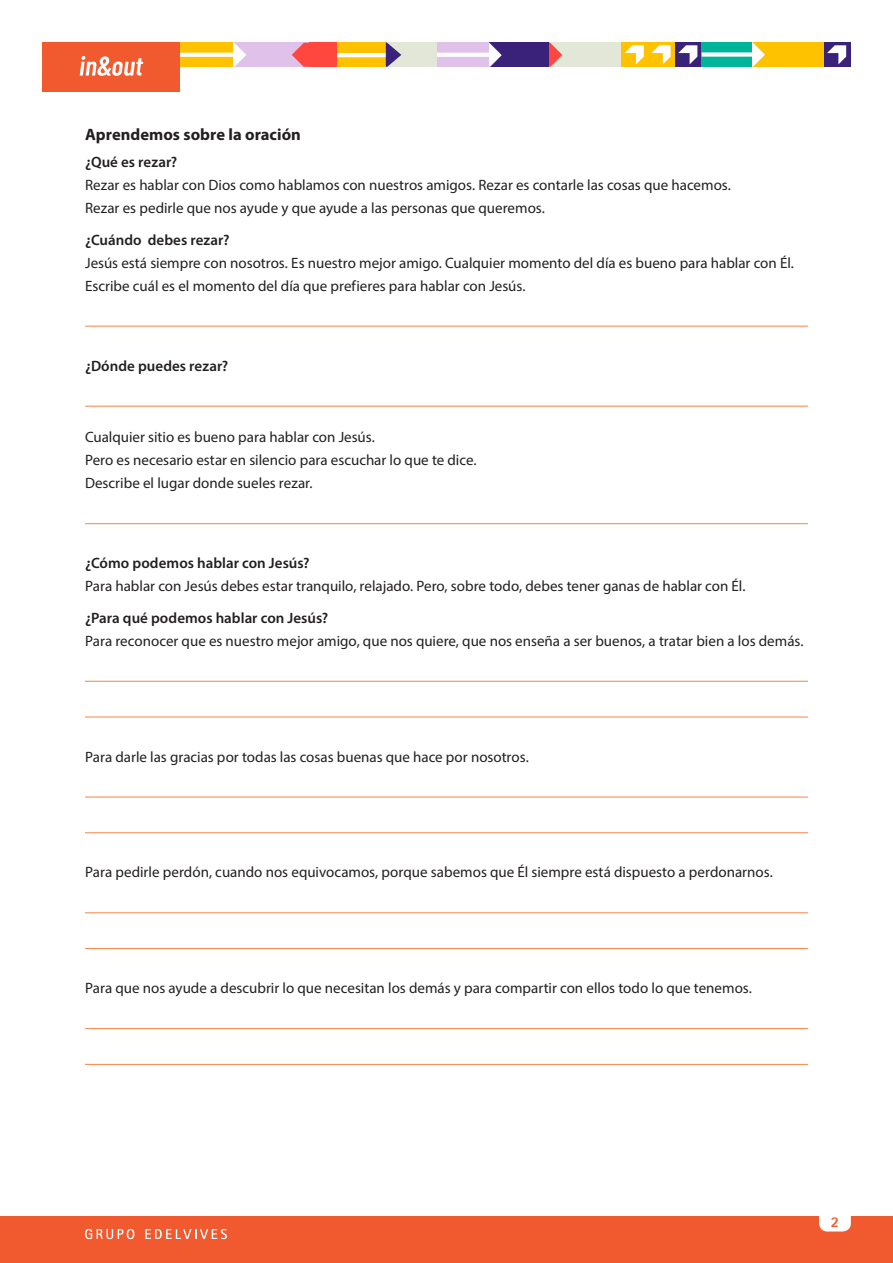
<style>
.page{position:relative;width:893px;height:1263px;background:#fff}
.page>*{position:absolute;margin:0;border:0;box-sizing:border-box;transform-origin:0 0}
.t1{font:700 16.5px "Myriad Pro";color:#231f20}
.t2{font:15px/23px "Myriad Pro";color:#231f20}
.t3{font:600 15px "Myriad Pro";letter-spacing:.005em;color:#231f20}
.t4{font:800 15px "Rotis Sans Serif 75";color:#f1592f}
</style>
<div class="page">
<div style="left:0;top:1216px;width:893px;height:47px;background:#f1592f"></div>
<svg style="left:85px;top:1229px;width:49px;height:10px"></svg>
<svg style="left:145px;top:1229px;width:82px;height:10px"></svg>
<div style="left:819px;top:1202px;width:32px;height:29px;background:#fff;border-radius:9px"></div>
<div style="left:386px;top:43px;width:51px;height:24px;background:#e3e7d8"></div>
<div style="left:233px;top:43px;width:76px;height:24px;background:#e0c1ea"></div>
<svg style="left:233px;top:43px;width:13px;height:24px"></svg>
<svg style="left:292px;top:43px;width:17px;height:24px"></svg>
<div style="left:169px;top:43px;width:64px;height:24px;background:#fec200"></div>
<svg style="left:180px;top:53px;width:53px;height:4px"></svg>
<div style="left:309px;top:43px;width:28px;height:24px;background:#ff473f"></div>
<div style="left:337px;top:43px;width:49px;height:24px;background:#fec200"></div>
<svg style="left:337px;top:53px;width:49px;height:4px"></svg>
<svg style="left:386px;top:43px;width:15px;height:24px"></svg>
<div style="left:746px;top:43px;width:78px;height:24px;background:#fec200"></div>
<div style="left:548px;top:43px;width:73px;height:24px;background:#e3e7d8"></div>
<div style="left:621px;top:43px;width:27px;height:24px;background:#fec200"></div>
<svg style="left:625px;top:45px;width:19px;height:19px"></svg>
<div style="left:648px;top:43px;width:27px;height:24px;background:#fec200"></div>
<svg style="left:651px;top:45px;width:20px;height:19px"></svg>
<div style="left:675px;top:43px;width:27px;height:24px;background:#3a227b"></div>
<svg style="left:678px;top:45px;width:19px;height:19px"></svg>
<svg style="left:549px;top:43px;width:13px;height:24px"></svg>
<svg style="left:752px;top:43px;width:13px;height:24px"></svg>
<div style="left:488px;top:43px;width:61px;height:24px;background:#3a227b"></div>
<svg style="left:489px;top:43px;width:13px;height:24px"></svg>
<div style="left:437px;top:43px;width:52px;height:24px;background:#e0c1ea"></div>
<hr style="left:437px;top:53px;width:52px;height:4px;background:#fff">
<div style="left:702px;top:43px;width:50px;height:24px;background:#02b49a"></div>
<div style="left:702px;top:52px;width:55px;height:5px;background:#fff"></div>
<div style="left:824px;top:43px;width:26px;height:24px;background:#3a227b"></div>
<svg style="left:827px;top:45px;width:19px;height:19px"></svg>
<div style="left:43px;top:43px;width:137px;height:49px;background:#f1592f"></div>
<svg style="left:80px;top:56px;width:63px;height:20px"></svg>
<hr style="left:85px;top:326px;width:723px;height:1px;background:#f58345">
<hr style="left:85px;top:406px;width:723px;height:1px;background:#f58345">
<hr style="left:85px;top:523px;width:723px;height:1px;background:#f58345">
<hr style="left:85px;top:681px;width:723px;height:1px;background:#f58345">
<hr style="left:85px;top:717px;width:723px;height:1px;background:#f58345">
<hr style="left:85px;top:797px;width:723px;height:1px;background:#f58345">
<hr style="left:85px;top:832px;width:723px;height:1px;background:#f58345">
<hr style="left:85px;top:912px;width:723px;height:1px;background:#f58345">
<hr style="left:85px;top:948px;width:723px;height:1px;background:#f58345">
<hr style="left:85px;top:1028px;width:723px;height:1px;background:#f58345">
<hr style="left:85px;top:1064px;width:723px;height:1px;background:#f58345">
<p class="t1" style="left:85px;top:124px;width:217px">Aprendemos sobre la oración</p>
<p class="t3" style="left:85px;top:153px;width:94px">¿Qué es rezar?</p>
<p class="t2" style="left:85px;top:173px;width:647px">Rezar es hablar con Dios como hablamos con nuestros amigos. Rezar es contarle las cosas que hacemos.<br>Rezar es pedirle que nos ayude y que ayude a las personas que queremos.</p>
<p class="t3" style="left:85px;top:230px;width:146px">¿Cuándo debes rezar?</p>
<p class="t2" style="left:85px;top:251px;width:710px">Jesús está siempre con nosotros. Es nuestro mejor amigo. Cualquier momento del día es bueno para hablar con Él.<br>Escribe cuál es el momento del día que prefieres para hablar con Jesús.</p>
<p class="t3" style="left:85px;top:356px;width:145px">¿Dónde puedes rezar?</p>
<p class="t2" style="left:85px;top:425px;width:393px">Cualquier sitio es bueno para hablar con Jesús.<br>Pero es necesario estar en silencio para escuchar lo que te dice.<br>Describe el lugar donde sueles rezar.</p>
<p class="t3" style="left:85px;top:554px;width:226px">¿Cómo podemos hablar con Jesús?</p>
<p class="t2" style="left:85px;top:575px;width:662px">Para hablar con Jesús debes estar tranquilo, relajado. Pero, sobre todo, debes tener ganas de hablar con Él.</p>
<p class="t3" style="left:85px;top:608px;width:245px">¿Para qué podemos hablar con Jesús?</p>
<p class="t2" style="left:85px;top:629px;width:720px">Para reconocer que es nuestro mejor amigo, que nos quiere, que nos enseña a ser buenos, a tratar bien a los demás.</p>
<p class="t2" style="left:85px;top:745px;width:445px">Para darle las gracias por todas las cosas buenas que hace por nosotros.</p>
<p class="t2" style="left:85px;top:861px;width:689px">Para pedirle perdón, cuando nos equivocamos, porque sabemos que Él siempre está dispuesto a perdonarnos.</p>
<p class="t2" style="left:85px;top:976px;width:668px">Para que nos ayude a descubrir lo que necesitan los demás y para compartir con ellos todo lo que tenemos.</p>
<p class="t4" style="left:831px;top:1213px;width:10px">2</p>
</div>
